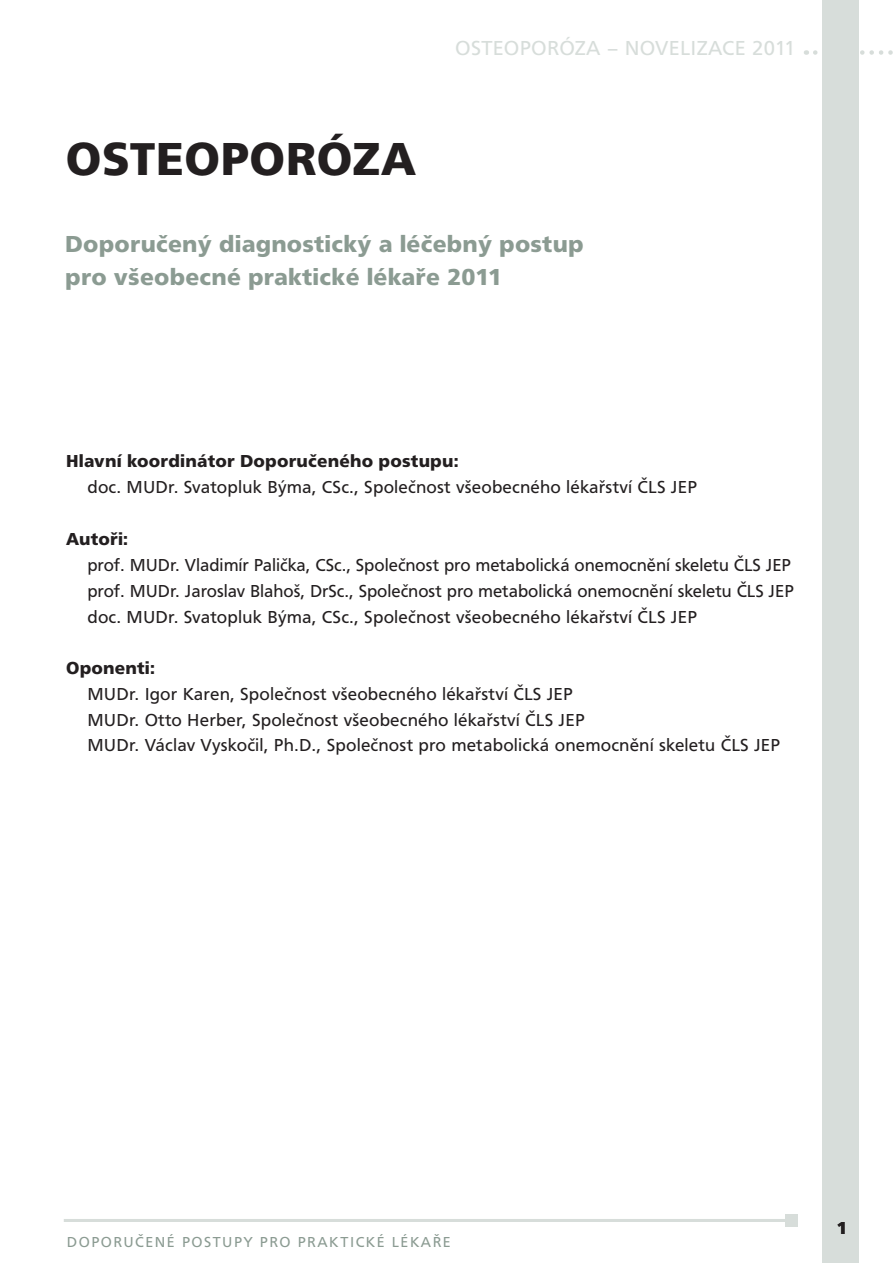
<style>
.page{position:relative;width:893px;height:1263px;background:#fff}
.page>*{position:absolute;margin:0;border:0;box-sizing:border-box;transform-origin:0 0}
.text{font:700 48px "Frutus TEE";letter-spacing:.01em;color:#231f20}
.text-2{font:700 24px "Frutus TEE";letter-spacing:.01em;color:#8b9b92}
.nadpis_nejvetsi_bare{font:21px "Frutus TEE";letter-spacing:.015em;color:#d7ddda}
.text-3{font:18px "Frutus TEE";letter-spacing:.01em;color:#231f20}
.text-4{font:700 18px "Frutus TEE";letter-spacing:.01em;color:#231f20}
.t1{font:15px "Frutus TEE";letter-spacing:.1em;color:#8b9b92}
</style>
<div class="page">
<hr style="left:64px;top:1219px;width:727px;height:3px;background:#d7ddda">
<div style="left:785px;top:1214px;width:12px;height:12px;background:#d7ddda"></div>
<svg style="left:815px;top:50px;width:78px;height:5px"></svg>
<div style="left:822px;top:0;width:36px;height:1263px;background:#d7ddda"></div>
<p class="text" style="left:66px;top:131px;width:351px">OSTEOPORÓZA</p>
<p class="nadpis_nejvetsi_bare" style="left:455px;top:36px;width:342px">OSTEOPORÓZA – NOVELIZACE 2011</p>
<p class="text-2" style="left:65px;top:230px;width:520px">Doporučený diagnostický a léčebný postup</p>
<p class="text-2" style="left:65px;top:264px;width:438px">pro všeobecné praktické lékaře 2011</p>
<p class="text-4" style="left:66px;top:450px;width:394px">Hlavní koordinátor Doporučeného postupu:</p>
<p class="text-3" style="left:87px;top:476px;width:611px">doc. MUDr. Svatopluk Býma, CSc., Společnost všeobecného lékařství ČLS JEP</p>
<p class="text-4" style="left:66px;top:529px;width:64px">Autoři:</p>
<p class="text-3" style="left:87px;top:555px;width:705px">prof. MUDr. Vladimír Palička, CSc., Společnost pro metabolická onemocnění skeletu ČLS JEP</p>
<p class="text-3" style="left:87px;top:580px;width:708px">prof. MUDr. Jaroslav Blahoš, DrSc., Společnost pro metabolická onemocnění skeletu ČLS JEP</p>
<p class="text-3" style="left:87px;top:606px;width:611px">doc. MUDr. Svatopluk Býma, CSc., Společnost všeobecného lékařství ČLS JEP</p>
<p class="text-4" style="left:66px;top:658px;width:90px">Oponenti:</p>
<p class="text-3" style="left:87px;top:684px;width:487px">MUDr. Igor Karen, Společnost všeobecného lékařství ČLS JEP</p>
<p class="text-3" style="left:87px;top:709px;width:499px">MUDr. Otto Herber, Společnost všeobecného lékařství ČLS JEP</p>
<p class="text-3" style="left:87px;top:735px;width:694px">MUDr. Václav Vyskočil, Ph.D., Společnost pro metabolická onemocnění skeletu ČLS JEP</p>
<p class="t1" style="left:67px;top:1234px;width:385px">DOPORUČENÉ POSTUPY PRO PRAKTICKÉ LÉKAŘE</p>
<p class="text-4" style="left:837px;top:1217px;width:12px">1</p>
</div>
